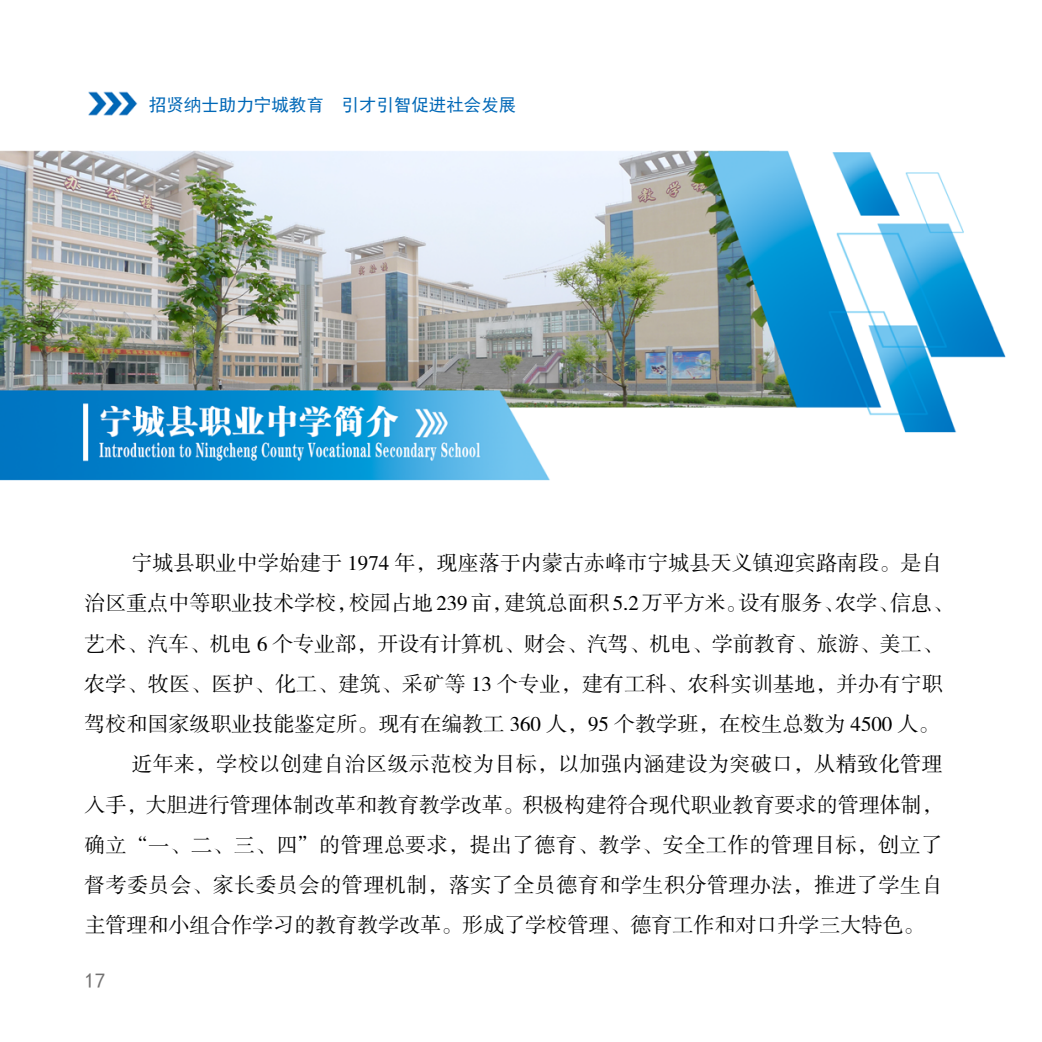
<style>
.page{position:relative;width:1042px;height:1042px;background:#fff}
.page>*{position:absolute;margin:0;border:0;box-sizing:border-box;transform-origin:0 0}
.t1{font:21px "FZSSJW GB1 0";color:#000}
.t2{font:21px "FZSSJW GB1 0";letter-spacing:.03em;color:#000}
.t3{font:21px "FZSSJW GB1 0";letter-spacing:.025em;color:#000}
.t4{font:21px "FZSSJW GB1 0";letter-spacing:.02em;color:#000}
.t5{font:21px "Sim Hei";color:#727171}
.t6{font:17.5px "Sim Hei";color:#0168b7}
</style>
<div class="page">
<img style="left:88px;top:91px;width:50px;height:25px">
<img style="left:0;top:150px;width:1006px;height:331px">
<p class="t6" style="left:149px;top:96px;width:369px">招贤纳士助力宁城教育 引才引智促进社会发展</p>
<p class="t1" style="left:131px;top:552px;width:812px">宁城县职业中学始建于 1974 年，现座落于内蒙古赤峰市宁城县天义镇迎宾路南段。是自</p>
<p class="t1" style="left:84px;top:592px;width:870px">治区重点中等职业技术学校，校园占地 239亩，建筑总面积 5.2万平方米。设有服务、农学、信息、</p>
<p class="t1" style="left:84px;top:632px;width:860px">艺术、汽车、机电 6 个专业部，开设有计算机、财会、汽驾、机电、学前教育、旅游、美工、</p>
<p class="t1" style="left:84px;top:673px;width:860px">农学、牧医、医护、化工、建筑、采矿等 13 个专业，建有工科、农科实训基地，并办有宁职</p>
<p class="t1" style="left:84px;top:713px;width:857px">驾校和国家级职业技能鉴定所。现有在编教工 360 人，95 个教学班，在校生总数为 4500 人。</p>
<p class="t4" style="left:131px;top:753px;width:812px">近年来，学校以创建自治区级示范校为目标，以加强内涵建设为突破口，从精致化管理</p>
<p class="t1" style="left:84px;top:793px;width:860px">入手，大胆进行管理体制改革和教育教学改革。积极构建符合现代职业教育要求的管理体制，</p>
<p class="t2" style="left:84px;top:834px;width:859px">确立“一、二、三、四”的管理总要求，提出了德育、教学、安全工作的管理目标，创立了</p>
<p class="t3" style="left:84px;top:874px;width:860px">督考委员会、家长委员会的管理机制，落实了全员德育和学生积分管理办法，推进了学生自</p>
<p class="t1" style="left:84px;top:914px;width:842px">主管理和小组合作学习的教育教学改革。形成了学校管理、德育工作和对口升学三大特色。</p>
<p class="t5" style="left:84px;top:970px;width:22px">17</p>
</div>
